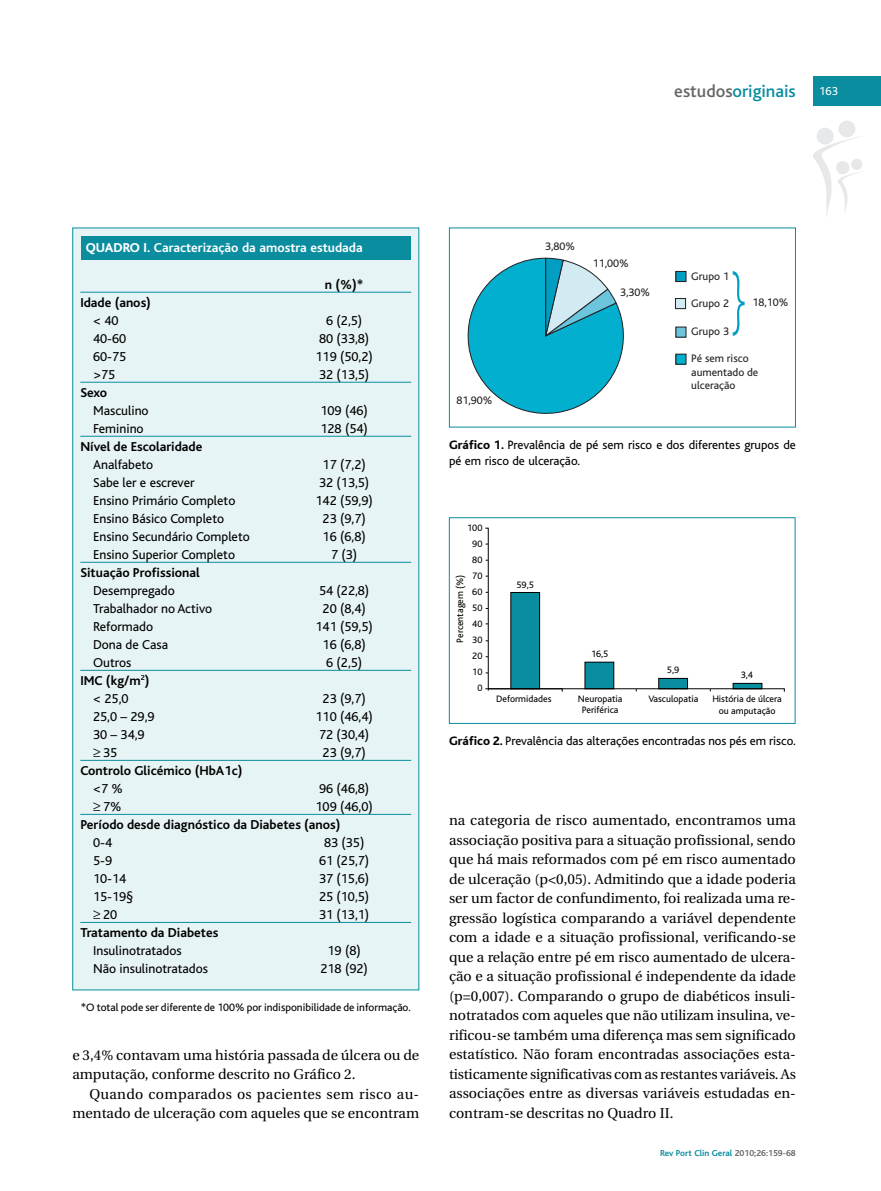
<style>
.page{position:relative;width:881px;height:1191px;background:#fff}
.page>*{position:absolute;margin:0;border:0;box-sizing:border-box;transform-origin:0 0}
.t1{font:500 18px "Bliss";color:#098d9f}
.t2{font:14.25px/19.5px "Utopia";color:#000}
.t3{font:13.5px "Bliss";color:#000}
.t4{font:700 13.5px/18px "Bliss";color:#000;text-align:center}
.t5{font:700 13.5px "Bliss";color:#fff}
.t6{font:12.75px/16.5px "Bliss";color:#000}
.t7{font:12px "Bliss";color:#fff}
.t8{font:11.4px/13.6px "Bliss";color:#231f20}
.t9{font:11.25px "Bliss";color:#000}
.t10{font:9.75px/16px "Bliss";color:#000;text-align:center}
.t11{font:700 9px "Bliss";color:#098d9f}
.s1{color:#666}
.s2{font-weight:800}
.s3{font-weight:400}
</style>
<div class="page">
<svg style="left:813px;top:120px;width:49px;height:97px"></svg>
<div style="left:812px;top:77px;width:68px;height:29px;background:#098d9f"></div>
<svg style="left:467px;top:257px;width:157px;height:157px"></svg>
<div style="left:675px;top:271px;width:10px;height:10px;background:#009ec3"></div>
<div style="left:675px;top:271px;width:11px;height:11px;border:1px solid #231f20"></div>
<div style="left:675px;top:298px;width:10px;height:11px;background:#d2ebf3"></div>
<div style="left:674px;top:298px;width:11px;height:11px;border:1px solid #231f20"></div>
<div style="left:675px;top:327px;width:10px;height:10px;background:#6bc5dd"></div>
<div style="left:675px;top:354px;width:10px;height:10px;background:#02afce"></div>
<svg style="left:732px;top:271px;width:12px;height:65px"></svg>
<div style="left:73px;top:228px;width:345px;height:761px;background:#e7f4f5"></div>
<hr style="left:80px;top:292px;width:331px;height:1px;background:#098d9f">
<hr style="left:80px;top:382px;width:331px;height:1px;background:#098d9f">
<hr style="left:80px;top:436px;width:331px;height:1px;background:#098d9f">
<hr style="left:80px;top:562px;width:331px;height:1px;background:#098d9f">
<hr style="left:80px;top:670px;width:331px;height:1px;background:#098d9f">
<hr style="left:80px;top:760px;width:331px;height:1px;background:#098d9f">
<hr style="left:80px;top:814px;width:331px;height:1px;background:#098d9f">
<hr style="left:80px;top:922px;width:331px;height:1px;background:#098d9f">
<div style="left:81px;top:236px;width:329px;height:24px;background:#098d9f"></div>
<div style="left:449px;top:517px;width:346px;height:206px;border:1px solid #098d9f"></div>
<svg style="left:485px;top:527px;width:299px;height:165px"></svg>
<svg style="left:485px;top:688px;width:77px;height:4px"></svg>
<p class="t1" style="left:674px;top:85px;width:123px"><span class="s1">estudos</span>originais</p>
<p class="t7" style="left:819px;top:87px;width:20px">163</p>
<p class="t5" style="left:86px;top:243px;width:278px"><span class="s2">QUADRO I.</span> Caracterização da amostra estudada</p>
<p class="t4" style="left:325px;top:277px;width:40px">n (%)*</p>
<p class="t4" style="left:80px;top:295px;width:72px">Idade (anos)</p>
<p class="t3" style="left:93px;top:316px;width:27px">&lt; 40</p>
<p class="t3" style="left:326px;top:316px;width:38px">6 (2,5)</p>
<p class="t3" style="left:93px;top:334px;width:35px">40-60</p>
<p class="t3" style="left:319px;top:334px;width:52px">80 (33,8)</p>
<p class="t3" style="left:93px;top:352px;width:35px">60-75</p>
<p class="t3" style="left:315px;top:352px;width:59px">119 (50,2)</p>
<p class="t3" style="left:93px;top:370px;width:24px">&gt;75</p>
<p class="t3" style="left:319px;top:370px;width:52px">32 (13,5)</p>
<p class="t4" style="left:80px;top:385px;width:28px">Sexo</p>
<p class="t3" style="left:93px;top:406px;width:57px">Masculino</p>
<p class="t3" style="left:320px;top:406px;width:49px">109 (46)</p>
<p class="t3" style="left:93px;top:424px;width:52px">Feminino</p>
<p class="t3" style="left:320px;top:424px;width:49px">128 (54)</p>
<p class="t4" style="left:80px;top:439px;width:123px">Nível de Escolaridade</p>
<p class="t3" style="left:93px;top:460px;width:62px">Analfabeto</p>
<p class="t3" style="left:322px;top:460px;width:45px">17 (7,2)</p>
<p class="t3" style="left:93px;top:478px;width:103px">Sabe ler e escrever</p>
<p class="t3" style="left:319px;top:478px;width:52px">32 (13,5)</p>
<p class="t3" style="left:93px;top:496px;width:144px">Ensino Primário Completo</p>
<p class="t3" style="left:315px;top:496px;width:59px">142 (59,9)</p>
<p class="t3" style="left:93px;top:514px;width:132px">Ensino Básico Completo</p>
<p class="t3" style="left:322px;top:514px;width:45px">23 (9,7)</p>
<p class="t3" style="left:93px;top:532px;width:158px">Ensino Secundário Completo</p>
<p class="t3" style="left:322px;top:532px;width:45px">16 (6,8)</p>
<p class="t3" style="left:93px;top:550px;width:143px">Ensino Superior Completo</p>
<p class="t3" style="left:331px;top:550px;width:28px">7 (3)</p>
<p class="t4" style="left:80px;top:565px;width:121px">Situação Profissional</p>
<p class="t3" style="left:93px;top:586px;width:83px">Desempregado</p>
<p class="t3" style="left:319px;top:586px;width:52px">54 (22,8)</p>
<p class="t3" style="left:93px;top:604px;width:121px">Trabalhador no Activo</p>
<p class="t3" style="left:322px;top:604px;width:45px">20 (8,4)</p>
<p class="t3" style="left:93px;top:622px;width:61px">Reformado</p>
<p class="t3" style="left:315px;top:622px;width:59px">141 (59,5)</p>
<p class="t3" style="left:93px;top:640px;width:76px">Dona de Casa</p>
<p class="t3" style="left:322px;top:640px;width:45px">16 (6,8)</p>
<p class="t3" style="left:93px;top:658px;width:40px">Outros</p>
<p class="t3" style="left:326px;top:658px;width:38px">6 (2,5)</p>
<p class="t4" style="left:80px;top:673px;width:71px">IMC (kg/m<sup>2</sup>) <span class="s3">&lt; 25,0</span></p>
<p class="t3" style="left:322px;top:694px;width:45px">23 (9,7)</p>
<p class="t3" style="left:93px;top:712px;width:63px">25,0 – 29,9</p>
<p class="t3" style="left:315px;top:712px;width:59px">110 (46,4)</p>
<p class="t3" style="left:93px;top:730px;width:53px">30 – 34,9</p>
<p class="t3" style="left:319px;top:730px;width:52px">72 (30,4)</p>
<p class="t3" style="left:93px;top:748px;width:26px">≥35</p>
<p class="t3" style="left:322px;top:748px;width:45px">23 (9,7)</p>
<p class="t4" style="left:80px;top:763px;width:163px">Controlo Glicémico (HbA1c)</p>
<p class="t3" style="left:93px;top:784px;width:31px">&lt;7 %</p>
<p class="t3" style="left:319px;top:784px;width:52px">96 (46,8)</p>
<p class="t3" style="left:93px;top:802px;width:30px">≥7%</p>
<p class="t3" style="left:315px;top:802px;width:59px">109 (46,0)</p>
<p class="t4" style="left:80px;top:817px;width:261px">Período desde diagnóstico da Diabetes (anos)</p>
<p class="t3" style="left:93px;top:838px;width:21px">0-4</p>
<p class="t3" style="left:324px;top:838px;width:42px">83 (35)</p>
<p class="t3" style="left:93px;top:856px;width:21px">5-9</p>
<p class="t3" style="left:319px;top:856px;width:52px">61 (25,7)</p>
<p class="t3" style="left:93px;top:874px;width:35px">10-14</p>
<p class="t3" style="left:319px;top:874px;width:52px">37 (15,6)</p>
<p class="t3" style="left:93px;top:892px;width:42px">15-19§</p>
<p class="t3" style="left:319px;top:892px;width:52px">25 (10,5)</p>
<p class="t3" style="left:93px;top:910px;width:26px">≥20</p>
<p class="t3" style="left:319px;top:910px;width:52px">31 (13,1)</p>
<p class="t4" style="left:80px;top:925px;width:139px">Tratamento da Diabetes</p>
<p class="t3" style="left:93px;top:946px;width:90px">Insulinotratados</p>
<p class="t3" style="left:327px;top:946px;width:35px">19 (8)</p>
<p class="t3" style="left:93px;top:964px;width:116px">Não insulinotratados</p>
<p class="t3" style="left:320px;top:964px;width:49px">218 (92)</p>
<p class="t9" style="left:81px;top:1003px;width:331px">*O total pode ser diferente de 100% por indisponibilidade de informação.</p>
<p class="t2" style="left:72px;top:1046px;width:348px">e 3,4% contavam uma história passada de úlcera ou de amputação, conforme descrito no Gráfico 2.</p>
<p class="t2" style="left:72px;top:1085px;width:348px;text-align:right">Quando comparados os pacientes sem risco au&shy;mentado de ulceração com aqueles que se encontram</p>
<p class="t8" style="left:456px;top:395px;width:37px">81,90%</p>
<p class="t8" style="left:545px;top:241px;width:31px">3,80%</p>
<p class="t8" style="left:592px;top:257px;width:37px">11,00%</p>
<p class="t8" style="left:619px;top:287px;width:31px">3,30%</p>
<p class="t8" style="left:691px;top:271px;width:39px">Grupo 1</p>
<p class="t8" style="left:691px;top:298px;width:39px">Grupo 2</p>
<p class="t8" style="left:691px;top:325px;width:39px">Grupo 3</p>
<p class="t8" style="left:691px;top:353px;width:68px">Pé sem risco aumentado de ulceração</p>
<p class="t8" style="left:752px;top:297px;width:37px">18,10%</p>
<p class="t6" style="left:449px;top:438px;width:348px"><span class="s2">Gráfico 1.</span> Prevalência de pé sem risco e dos diferentes grupos de pé em risco de ulceração.</p>
<p class="t10" style="left:467px;top:521px;width:17px;text-align:right">100<br>90<br>80<br>70<br>60<br>50<br>40<br>30<br>20<br>10<br>0</p>
<p class="t10" style="left:453px;top:642px;width:70px;rotate:-90deg">Percentagem (%)</p>
<p class="t10" style="left:516px;top:577px;width:19px">59,5</p>
<p class="t10" style="left:590px;top:647px;width:19px">16,5</p>
<p class="t10" style="left:666px;top:663px;width:14px">5,9</p>
<p class="t10" style="left:740px;top:668px;width:14px">3,4</p>
<p class="t10" style="left:496px;top:692px;width:57px">Deformidades</p>
<p class="t10" style="left:577px;top:693px;width:46px;line-height:11.7px">Neuropatia<br>Periférica</p>
<p class="t10" style="left:648px;top:692px;width:52px">Vasculopatia</p>
<p class="t10" style="left:712px;top:694px;width:71px;line-height:11.7px">História de úlcera ou amputação</p>
<p class="t6" style="left:449px;top:734px;width:348px"><span class="s2">Gráfico 2.</span> Prevalência das alterações encontradas nos pés em risco.</p>
<p class="t2" style="left:449px;top:812px;width:348px;text-align:justify">na categoria de risco aumentado, encontramos uma associação positiva para a situação profissional, sendo que há mais reformados com pé em risco aumentado de ulceração (p&lt;0,05). Admitindo que a idade poderia ser um factor de confundimento, foi realizada uma re&shy;gressão logística comparando a variável dependente com a idade e a situação profissional, verificando-se que a relação entre pé em risco aumentado de ulcera&shy;ção e a situação profissional é independente da idade (p=0,007). Comparando o grupo de diabéticos insuli&shy;notratados com aqueles que não utilizam insulina, ve&shy;rificou-se também uma diferença mas sem significado estatístico. Não foram encontradas associações esta&shy;tisticamente significativas com as restantes variáveis. As associações entre as diversas variáveis estudadas en&shy;contram-se descritas no Quadro II.</p>
<p class="t11" style="left:659px;top:1149px;width:137px">Rev Port Clin Geral <span class="s1">2010;26:159-68</span></p>
</div>
